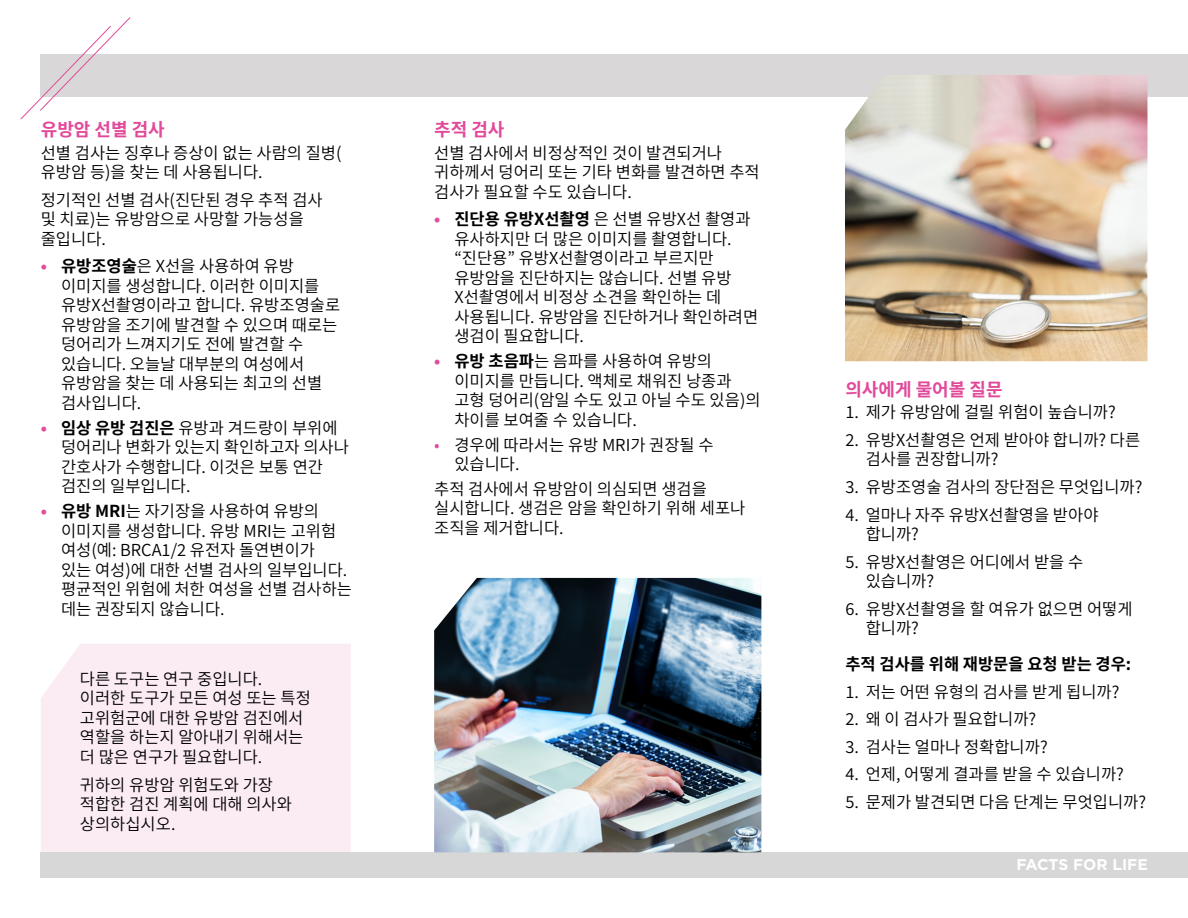
<style>
.page{position:relative;width:1188px;height:918px;background:#fff}
.page>*{position:absolute;margin:0;border:0;box-sizing:border-box;transform-origin:0 0}
.t1{font:700 18px "Source Han Sans KR";color:#e2499a}
.t2{font:16.5px/19.5px "Source Han Sans KR";color:#000}
.t3{font:700 16.5px "Source Han Sans KR";color:#000}
.t4{font:700 15.6px "Gotham";color:#fff}
.s1{font-weight:700;color:#e24d9b}
.s2{font-weight:700}
.s3{color:#e24d9b}
</style>
<div class="page">
<div style="left:40px;top:852px;width:1148px;height:26px;background:#d8d7d7"></div>
<div style="left:40px;top:54px;width:1148px;height:42px;background:#d9d7d7"></div>
<svg style="left:20px;top:17px;width:111px;height:103px"></svg>
<img style="left:845px;top:75px;width:303px;height:286px">
<img style="left:434px;top:578px;width:327px;height:274px">
<div style="left:41px;top:644px;width:310px;height:208px;background:#fbebf3"></div>
<p class="t1" style="left:41px;top:120px;width:126px">유방암 선별 검사</p>
<p class="t2" style="left:41px;top:143px;width:302px">선별 검사는 징후나 증상이 없는 사람의 질병( 유방암 등)을 찾는 데 사용됩니다.</p>
<p class="t2" style="left:41px;top:190px;width:283px">정기적인 선별 검사(진단된 경우 추적 검사 및 치료)는 유방암으로 사망할 가능성을 줄입니다.</p>
<p class="t2" style="left:61px;top:257px;width:281px;text-indent:-20px"><span class="s1">•</span> <span class="s2">유방조영술</span>은 X선을 사용하여 유방 이미지를 생성합니다. 이러한 이미지를 유방X선촬영이라고 합니다. 유방조영술로 유방암을 조기에 발견할 수 있으며 때로는 덩어리가 느껴지기도 전에 발견할 수 있습니다. 오늘날 대부분의 여성에서 유방암을 찾는 데 사용되는 최고의 선별 검사입니다.</p>
<p class="t2" style="left:61px;top:418px;width:289px;text-indent:-20px"><span class="s1">•</span> <span class="s2">임상 유방 검진은</span> 유방과 겨드랑이 부위에 덩어리나 변화가 있는지 확인하고자 의사나 간호사가 수행합니다. 이것은 보통 연간 검진의 일부입니다.</p>
<p class="t2" style="left:61px;top:502px;width:293px;text-indent:-20px"><span class="s1">•</span> <span class="s2">유방 MRI</span>는 자기장을 사용하여 유방의 이미지를 생성합니다. 유방 MRI는 고위험 여성(예: BRCA1/2 유전자 돌연변이가<br>있는 여성)에 대한 선별 검사의 일부입니다. 평균적인 위험에 처한 여성을 선별 검사하는 데는 권장되지 않습니다.</p>
<p class="t2" style="left:80px;top:669px;width:232px">다른 도구는 연구 중입니다. 이러한 도구가 모든 여성 또는 특정 고위험군에 대한 유방암 검진에서 역할을 하는지 알아내기 위해서는 더 많은 연구가 필요합니다.</p>
<p class="t2" style="left:80px;top:775px;width:214px">귀하의 유방암 위험도와 가장 적합한 검진 계획에 대해 의사와 상의하십시오.</p>
<p class="t1" style="left:434px;top:120px;width:72px">추적 검사</p>
<p class="t2" style="left:434px;top:143px;width:327px">선별 검사에서 비정상적인 것이 발견되거나 귀하께서 덩어리 또는 기타 변화를 발견하면 추적 검사가 필요할 수도 있습니다.</p>
<p class="t2" style="left:454px;top:210px;width:305px;text-indent:-20px"><span class="s1">•</span> <span class="s2">진단용 유방X선촬영</span> 은 선별 유방X선 촬영과 유사하지만 더 많은 이미지를 촬영합니다. “진단용” 유방X선촬영이라고 부르지만 유방암을 진단하지는 않습니다. 선별 유방<br>X선촬영에서 비정상 소견을 확인하는 데 사용됩니다. 유방암을 진단하거나 확인하려면 생검이 필요합니다.</p>
<p class="t2" style="left:454px;top:352px;width:308px;text-indent:-20px"><span class="s1">•</span> <span class="s2">유방 초음파</span>는 음파를 사용하여 유방의 이미지를 만듭니다. 액체로 채워진 낭종과 고형 덩어리(암일 수도 있고 아닐 수도 있음)의 차이를 보여줄 수 있습니다.</p>
<p class="t2" style="left:454px;top:435px;width:261px;text-indent:-20px"><span class="s3">•</span> 경우에 따라서는 유방 MRI가 권장될 수 있습니다.</p>
<p class="t2" style="left:434px;top:479px;width:313px">추적 검사에서 유방암이 의심되면 생검을 실시합니다. 생검은 암을 확인하기 위해 세포나 조직을 제거합니다.</p>
<p class="t1" style="left:845px;top:379px;width:159px">의사에게 물어볼 질문</p>
<p class="t2" style="left:845px;top:403px;width:272px">1. 제가 유방암에 걸릴 위험이 높습니까?</p>
<p class="t2" style="left:866px;top:430px;width:276px;text-indent:-20px">2. 유방X선촬영은 언제 받아야 합니까? 다른 검사를 권장합니까?</p>
<p class="t2" style="left:845px;top:478px;width:299px">3. 유방조영술 검사의 장단점은 무엇입니까?</p>
<p class="t2" style="left:866px;top:505px;width:234px;text-indent:-20px">4. 얼마나 자주 유방X선촬영을 받아야 합니까?</p>
<p class="t2" style="left:866px;top:552px;width:219px;text-indent:-20px">5. 유방X선촬영은 어디에서 받을 수 있습니까?</p>
<p class="t2" style="left:866px;top:599px;width:268px;text-indent:-20px">6. 유방X선촬영을 할 여유가 없으면 어떻게 합니까?</p>
<p class="t3" style="left:845px;top:655px;width:287px">추적 검사를 위해 재방문을 요청 받는 경우:</p>
<p class="t2" style="left:845px;top:682px;width:276px">1. 저는 어떤 유형의 검사를 받게 됩니까?</p>
<p class="t2" style="left:845px;top:710px;width:192px">2. 왜 이 검사가 필요합니까?</p>
<p class="t2" style="left:845px;top:737px;width:204px">3. 검사는 얼마나 정확합니까?</p>
<p class="t2" style="left:845px;top:765px;width:280px">4. 언제, 어떻게 결과를 받을 수 있습니까?</p>
<p class="t2" style="left:845px;top:793px;width:302px">5. 문제가 발견되면 다음 단계는 무엇입니까?</p>
<p class="t4" style="left:1017px;top:855px;width:133px">FACTS FOR LIFE</p>
</div>
